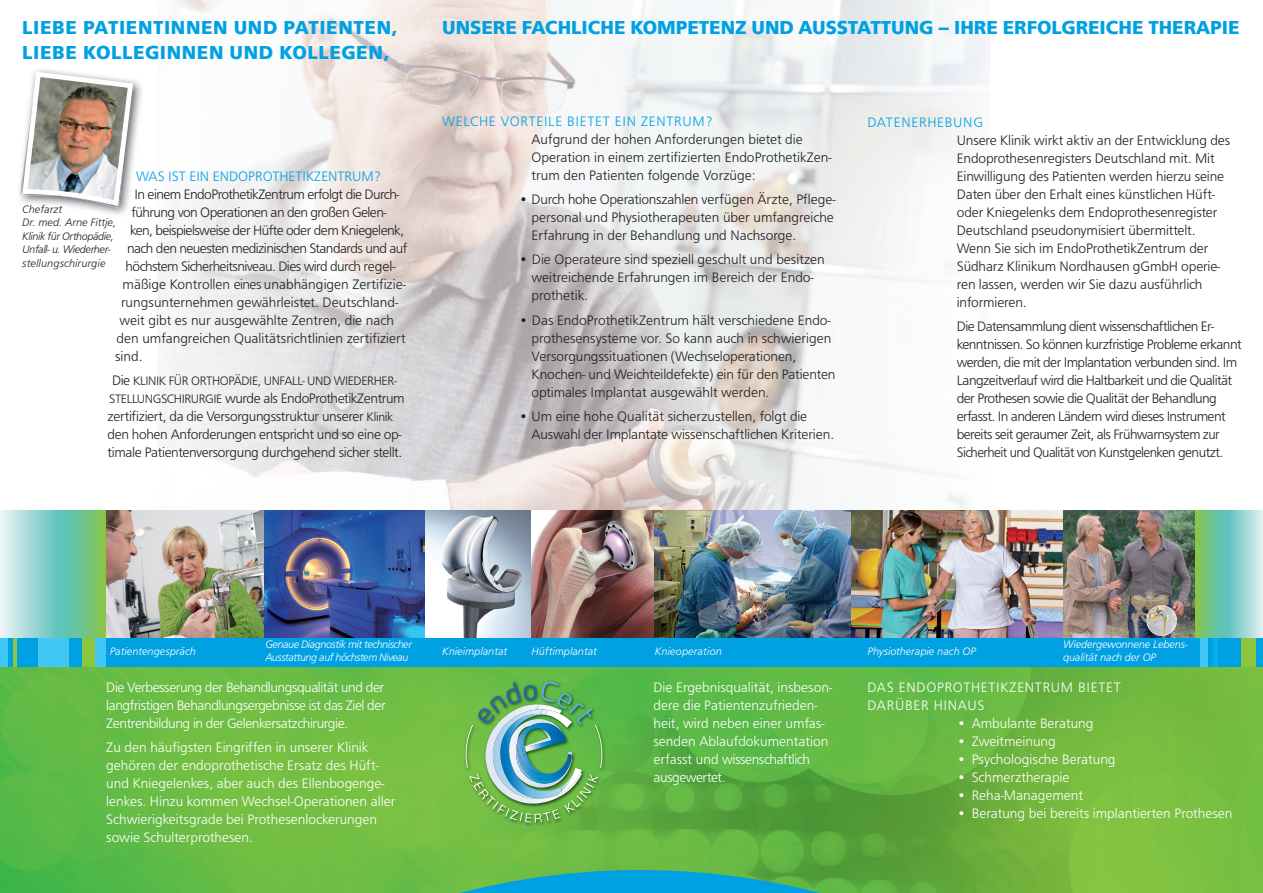
<style>
.page{position:relative;width:1263px;height:893px;background:#fff}
.page>*{position:absolute;margin:0;border:0;box-sizing:border-box;transform-origin:0 0}
.t1{font:800 19.5px "Front Page";letter-spacing:-.005em;color:#00a1e3}
.t2{font:800 19.5px/25.5px "Front Page";letter-spacing:.03em;color:#00a1e3}
.t3{font:300 14.25px/18px "Front Page";letter-spacing:-.01em;color:#231f20}
.t4{font:300 14.25px/18px "Front Page";color:#fff}
.t5{font:300 14.25px/18px "Front Page";letter-spacing:-.04em;color:#231f20}
.t6{font:300 14.25px "Front Page";letter-spacing:.04em;color:#00a1e3}
.t7{font:300 14.25px/18px "Front Page";letter-spacing:.05em;color:#fff}
.t8{font:300 14.25px "Front Page";color:#00a1e3}
.t9{font:300 12.75px "Front Page";letter-spacing:-.03em;color:#231f20}
.t10{font:italic 300 11.25px/13.5px "Front Page";letter-spacing:-.01em;color:#fff}
.t11{font:italic 300 11.25px/13.5px "Front Page";letter-spacing:-.01em;color:#231f20}
.t12{font:italic 300 11.25px/13.5px "Front Page";letter-spacing:-.035em;color:#fff}
.t13{font:italic 300 11.25px "Front Page";letter-spacing:.01em;color:#fff}
.s1{font-size:14.25px}
.s2{font-size:12.75px}
</style>
<div class="page">
<img style="left:0;top:666px;width:473px;height:227px">
<img style="left:473px;top:666px;width:790px;height:43px">
<img style="left:579px;top:709px;width:684px;height:184px">
<div style="left:473px;top:827px;width:106px;height:43px;background:#73be45"></div>
<img style="left:157px;top:0;width:833px;height:510px">
<div style="left:850px;top:638px;width:351px;height:28px;background:#00a1e3"></div>
<div style="left:1200px;top:638px;width:63px;height:28px;background:#40c7f4"></div>
<div style="left:1208px;top:638px;width:55px;height:28px;background:#00a1e3"></div>
<div style="left:1242px;top:638px;width:14px;height:28px;background:#8bc63e"></div>
<hr style="left:1214px;top:638px;width:4px;height:28px;background:#02b1e8">
<div style="left:425px;top:638px;width:425px;height:28px;background:#00a1e3"></div>
<div style="left:0;top:638px;width:83px;height:28px;background:#00a1e3"></div>
<hr style="left:14px;top:638px;width:3px;height:28px;background:#8bc63e">
<div style="left:106px;top:638px;width:319px;height:28px;background:#00a1e3"></div>
<div style="left:38px;top:638px;width:30px;height:28px;background:#40c7f4"></div>
<svg style="left:417px;top:870px;width:446px;height:23px;background:#2eaa98"></svg>
<img style="left:0;top:510px;width:1263px;height:128px">
<img style="left:1036px;top:510px;width:119px;height:128px">
<div style="left:0;top:638px;width:7px;height:28px;background:#40c7f4"></div>
<div style="left:94px;top:638px;width:12px;height:28px;background:#40c7f4"></div>
<div style="left:82px;top:638px;width:13px;height:28px;background:#8bc63e"></div>
<img style="left:106px;top:510px;width:159px;height:128px">
<img style="left:136px;top:81px;width:6px;height:56px">
<img style="left:20px;top:69px;width:116px;height:146px">
<img style="left:464px;top:680px;width:143px;height:147px">
<img style="left:466px;top:680px;width:136px;height:143px">
<img style="left:525px;top:740px;width:27px;height:12px">
<h1 class="t2" style="left:22px;top:15px;width:376px">LIEBE PATIENTINNEN UND PATIENTEN,<br>LIEBE KOLLEGINNEN UND KOLLEGEN,</h1>
<p class="t8" style="left:136px;top:168px;width:246px">WAS IST EIN ENDOPROTHETIKZENTRUM?</p>
<p class="t5" style="left:135px;top:185px;width:266px">In einem EndoProthetikZentrum erfolgt die Durch-</p>
<p class="t5" style="left:132px;top:203px;width:256px">führung von Operationen an den großen Gelen-</p>
<p class="t5" style="left:130px;top:221px;width:276px">ken, beispielsweise der Hüfte oder dem Kniegelenk,</p>
<p class="t5" style="left:127px;top:239px;width:282px">nach den neuesten medizinischen Standards und auf</p>
<p class="t5" style="left:126px;top:257px;width:272px">höchstem Sicherheitsniveau. Dies wird durch regel-</p>
<p class="t3" style="left:123px;top:275px;width:285px">mäßige Kontrollen eines unabhängigen Zertifizie-</p>
<p class="t3" style="left:121px;top:293px;width:279px">rungsunternehmen gewährleistet. Deutschland-</p>
<p class="t3" style="left:120px;top:311px;width:276px">weit gibt es nur ausgewählte Zentren, die nach</p>
<p class="t3" style="left:117px;top:329px;width:291px">den umfangreichen Qualitätsrichtlinien zertifiziert</p>
<p class="t3" style="left:115px;top:347px;width:29px">sind.</p>
<p class="t9" style="left:112px;top:374px;width:286px"><span class="s1">Die</span> KLINIK FÜR ORTHOPÄDIE, UNFALL- UND WIEDERHER-</p>
<p class="t3" style="left:108px;top:390px;width:299px"><span class="s2">STELLUNGSCHIRURGIE</span> wurde als EndoProthetikZentrum zertifiziert, da die Versorgungsstruktur unserer <span class="s2">Klinik </span>den hohen Anforderungen entspricht und so eine op&shy;timale Patientenversorgung durchgehend sicher stellt.</p>
<p class="t11" style="left:22px;top:202px;width:95px">Chefarzt<br>Dr. med. Arne Fittje,<br>Klinik für Orthopädie,<br>Unfall- u. Wiederher&shy;stellungschirurgie</p>
<h1 class="t1" style="left:442px;top:16px;width:799px">UNSERE FACHLICHE KOMPETENZ UND AUSSTATTUNG – IHRE ERFOLGREICHE THERAPIE</h1>
<p class="t6" style="left:442px;top:113px;width:272px">WELCHE VORTEILE BIETET EIN ZENTRUM?</p>
<p class="t3" style="left:531px;top:130px;width:302px">Aufgrund der hohen Anforderungen bietet die<br>Operation in einem zertifizierten EndoProthetikZen&shy;trum den Patienten folgende Vorzüge:</p>
<p class="t3" style="left:531px;top:190px;width:306px;text-align:justify;text-indent:-13px">• Durch hohe Operationszahlen verfügen Ärzte, Pflege&shy;personal und Physiotherapeuten über umfangreiche Erfahrung in der Behandlung und Nachsorge.</p>
<p class="t3" style="left:531px;top:251px;width:295px;text-indent:-13px">• Die Operateure sind speziell geschult und besitzen weitreichende Erfahrungen im Bereich der Endo&shy;prothetik.</p>
<p class="t3" style="left:531px;top:311px;width:306px;text-indent:-13px">• Das EndoProthetikZentrum hält verschiedene Endo&shy;prothesensysteme vor. So kann auch in schwierigen Versorgungssituationen (Wechseloperationen, Knochen- und Weichteildefekte) ein für den Patienten optimales Implantat ausgewählt werden.</p>
<p class="t3" style="left:531px;top:408px;width:304px;text-indent:-13px">• Um eine hohe Qualität sicherzustellen, folgt die<br>Auswahl der Implantate wissenschaftlichen Kriterien.</p>
<p class="t6" style="left:867px;top:114px;width:117px">DATENERHEBUNG</p>
<p class="t3" style="left:957px;top:131px;width:275px">Unsere Klinik wirkt aktiv an der Entwicklung des Endoprothesenregisters Deutschland mit. Mit Einwilligung des Patienten werden hierzu seine Daten über den Erhalt eines künstlichen Hüft&shy;oder Kniegelenks dem Endoprothesenregister Deutschland pseudonymisiert übermittelt.<br>Wenn Sie sich im EndoProthetikZentrum der Südharz Klinikum Nordhausen gGmbH operie&shy;ren lassen, werden wir Sie dazu ausführlich informieren.</p>
<p class="t5" style="left:957px;top:317px;width:286px">Die Datensammlung dient wissenschaftlichen Er&shy;kenntnissen. So können kurzfristige Probleme erkannt werden, die mit der Implantation verbunden sind. Im Langzeitverlauf wird die Haltbarkeit und die Qualität der Prothesen sowie die Qualität der Behandlung erfasst. In anderen Ländern wird dieses Instrument bereits seit geraumer Zeit, als Frühwarnsystem zur Sicherheit und Qualität von Kunstgelenken genutzt.</p>
<p class="t10" style="left:110px;top:644px;width:88px">Patientengespräch</p>
<p class="t12" style="left:265px;top:637px;width:148px">Genaue Diagnostik mit technischer<br>Ausstattung auf höchstem Niveau</p>
<p class="t10" style="left:442px;top:644px;width:67px">Knieimplantat</p>
<p class="t10" style="left:531px;top:644px;width:67px">Hüftimplantat</p>
<p class="t13" style="left:655px;top:645px;width:68px">Knieoperation</p>
<p class="t4" style="left:106px;top:678px;width:281px;text-align:justify">Die Verbesserung der Behandlungsqualität und der langfristigen Behandlungsergebnisse ist das Ziel der Zentrenbildung in der Gelenkersatzchirurgie.</p>
<p class="t4" style="left:106px;top:739px;width:291px">Zu den häufigsten Eingriffen in unserer Klinik gehören der endoprothetische Ersatz des Hüft&shy;und Kniegelenkes, aber auch des Ellenbogenge&shy;lenkes. Hinzu kommen Wechsel-Operationen aller Schwierigkeitsgrade bei Prothesenlockerungen sowie Schulterprothesen.</p>
<p class="t4" style="left:653px;top:678px;width:180px">Die Ergebnisqualität, insbeson&shy;dere die Patientenzufrieden&shy;heit, wird neben einer umfas&shy;senden Ablaufdokumentation erfasst und wissenschaftlich ausgewertet.</p>
<p class="t10" style="left:867px;top:644px;width:110px">Physiotherapie nach OP</p>
<p class="t10" style="left:1063px;top:637px;width:126px">Wiedergewonnene Lebens&shy;qualität nach der OP</p>
<p class="t7" style="left:867px;top:678px;width:255px">DAS ENDOPROTHETIKZENTRUM BIETET<br>DARÜBER HINAUS</p>
<p class="t4" style="left:957px;top:715px;width:138px">• Ambulante Beratung</p>
<p class="t4" style="left:957px;top:733px;width:101px">• Zweitmeinung</p>
<p class="t4" style="left:957px;top:751px;width:160px">• Psychologische Beratung</p>
<p class="t4" style="left:957px;top:769px;width:114px">• Schmerztherapie</p>
<p class="t4" style="left:957px;top:787px;width:128px">• Reha-Management</p>
<p class="t4" style="left:957px;top:805px;width:277px">• Beratung bei bereits implantierten Prothesen</p>
</div>
